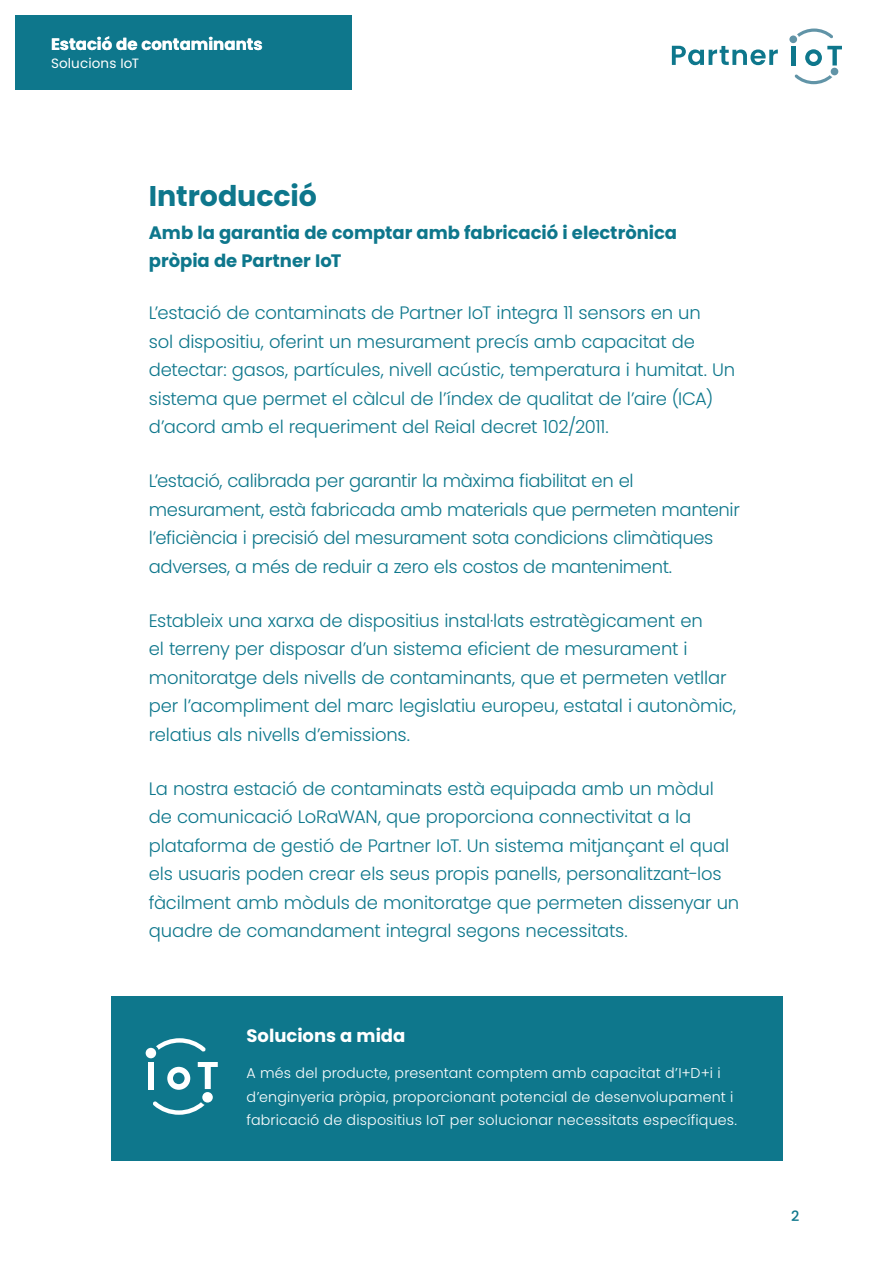
<style>
.page{position:relative;width:893px;height:1263px;background:#fff}
.page>*{position:absolute;margin:0;border:0;box-sizing:border-box;transform-origin:0 0}
.t1{font:700 28.5px "Poppins";letter-spacing:-.005em;color:#0e778c}
.t2{font:300 18px/28.5px "Poppins";letter-spacing:-.01em;color:#0e778c}
.t3{font:700 18px/28.5px "Poppins";color:#0e778c}
.t4{font:700 18px "Poppins";color:#fff}
.t5{font:700 16.5px "Poppins";color:#fff}
.t6{font:300 14.25px/23.2px "Poppins";letter-spacing:.01em;color:#fff}
.t7{font:500 14.25px "Poppins";color:#0e778c}
.t8{font:13.5px "Poppins";letter-spacing:.01em;color:#fff}
</style>
<div class="page">
<div style="left:0;top:0;width:352px;height:89px;background:#0e778c"></div>
<svg style="left:672px;top:46px;width:106px;height:19px"></svg>
<hr style="left:791px;top:46px;width:4px;height:19px;background:#0e778c">
<svg style="left:805px;top:46px;width:37px;height:20px"></svg>
<div style="left:789px;top:35px;width:8px;height:8px;background:#6194a7;border-radius:50%"></div>
<svg style="left:797px;top:29px;width:36px;height:9px"></svg>
<div style="left:831px;top:68px;width:7px;height:7px;background:#6194a7;border-radius:50%"></div>
<svg style="left:794px;top:74px;width:38px;height:10px"></svg>
<div style="left:111px;top:997px;width:671px;height:164px;background:#0e778c"></div>
<svg style="left:167px;top:1067px;width:23px;height:23px"></svg>
<div style="left:148px;top:1062px;width:6px;height:27px;background:#fff"></div>
<svg style="left:198px;top:1062px;width:20px;height:27px"></svg>
<div style="left:146px;top:1048px;width:10px;height:10px;background:#fff;border-radius:50%"></div>
<svg style="left:156px;top:1038px;width:50px;height:14px"></svg>
<div style="left:202px;top:1092px;width:11px;height:10px;background:#fff;border-radius:50%"></div>
<svg style="left:153px;top:1101px;width:52px;height:14px"></svg>
<div style="left:0;top:0;width:15px;height:1261px;background:#fff"></div>
<div style="left:0;top:0;width:891px;height:15px;background:#fff"></div>
<p class="t5" style="left:51px;top:35px;width:213px">Estació de contaminants</p>
<p class="t8" style="left:51px;top:56px;width:90px">Solucions IoT</p>
<h1 class="t1" style="left:149px;top:180px;width:170px">Introducció</h1>
<p class="t3" style="left:149px;top:218px;width:530px">Amb la garantia de comptar amb fabricació i electrònica pròpia de Partner IoT</p>
<p class="t2" style="left:149px;top:299px;width:588px">L’estació de contaminats de Partner IoT integra 11 sensors en un<br>sol dispositiu, oferint un mesurament precís amb capacitat de detectar: gasos, partícules, nivell acústic, temperatura i humitat. Un sistema que permet el càlcul de l’índex de qualitat de l’aire (ICA) d’acord amb el requeriment del Reial decret 102/2011.</p>
<p class="t2" style="left:149px;top:467px;width:593px">L’estació, calibrada per garantir la màxima fiabilitat en el mesurament, està fabricada amb materials que permeten mantenir l’eficiència i precisió del mesurament sota condicions climàtiques adverses, a més de reduir a zero els costos de manteniment.</p>
<p class="t2" style="left:149px;top:606px;width:589px">Estableix una xarxa de dispositius instal·lats estratègicament en<br>el terreny per disposar d’un sistema eficient de mesurament i monitoratge dels nivells de contaminants, que et permeten vetllar per l’acompliment del marc legislatiu europeu, estatal i autonòmic, relatius als nivells d’emissions.</p>
<p class="t2" style="left:149px;top:774px;width:592px">La nostra estació de contaminats està equipada amb un mòdul de comunicació LoRaWAN, que proporciona connectivitat a la plataforma de gestió de Partner IoT. Un sistema mitjançant el qual els usuaris poden crear els seus propis panells, personalitzant-los fàcilment amb mòduls de monitoratge que permeten dissenyar un quadre de comandament integral segons necessitats.</p>
<p class="t4" style="left:247px;top:1025px;width:160px">Solucions a mida</p>
<p class="t6" style="left:247px;top:1062px;width:492px">A més del producte, presentant comptem amb capacitat d’I+D+i i d’enginyeria pròpia, proporcionant potencial de desenvolupament i fabricació de dispositius IoT per solucionar necessitats específiques.</p>
<p class="t7" style="left:791px;top:1208px;width:10px">2</p>
</div>
